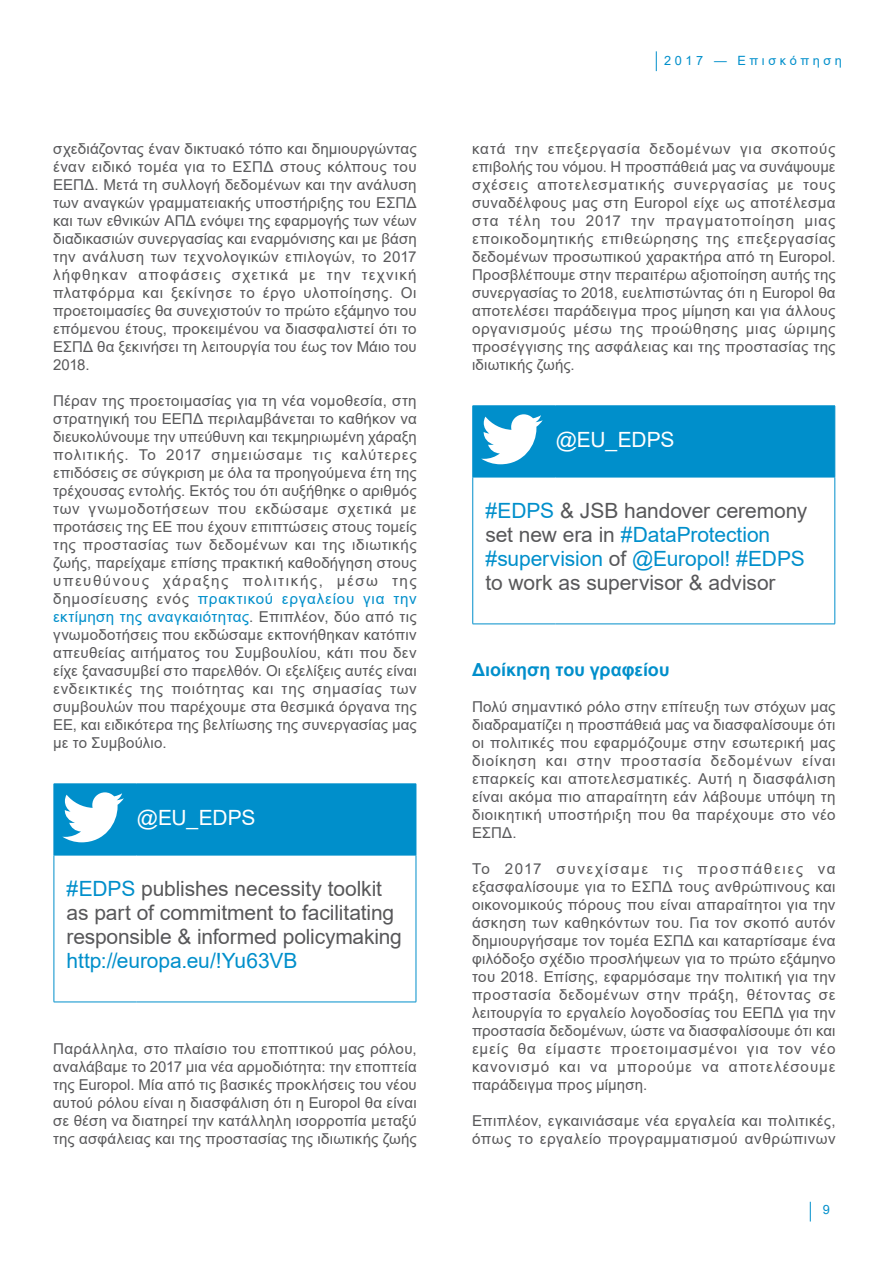
<style>
.page{position:relative;width:893px;height:1263px;background:#fff}
.page>*{position:absolute;margin:0;border:0;box-sizing:border-box;transform-origin:0 0}
.box_tweet_body{font:21px/24px "Arial";letter-spacing:-.005em;color:#58585a}
.box_tweet_title{font:21px "Arial";letter-spacing:-.015em;color:#fff}
.title_2{font:700 18px "Arial";color:#008fcb}
.body{font:15px/18px "Arial";letter-spacing:.015em;color:#58585a;text-align:justify}
.t1{font:12.75px "Arial";letter-spacing:.28em;color:#008fcb}
.s1{color:#008fcb}
</style>
<div class="page">
<svg style="left:810px;top:1202px;width:1px;height:19px"></svg>
<svg style="left:656px;top:51px;width:1px;height:20px"></svg>
<hr style="left:416px;top:784px;width:1px;height:71px;background:#008fcb">
<hr style="left:54px;top:855px;width:83px;height:1px;background:#008fcb">
<hr style="left:54px;top:855px;width:1px;height:147px;background:#008fcb">
<hr style="left:137px;top:855px;width:279px;height:1px;background:#008fcb">
<hr style="left:416px;top:855px;width:1px;height:147px;background:#008fcb">
<hr style="left:54px;top:1002px;width:83px;height:1px;background:#008fcb">
<hr style="left:137px;top:1002px;width:279px;height:1px;background:#008fcb">
<svg style="left:54px;top:784px;width:362px;height:71px;background:#1296ce"></svg>
<hr style="left:472px;top:406px;width:1px;height:71px;background:#008fcb">
<hr style="left:835px;top:406px;width:1px;height:71px;background:#008fcb">
<hr style="left:472px;top:477px;width:83px;height:1px;background:#008fcb">
<hr style="left:472px;top:477px;width:1px;height:147px;background:#008fcb">
<hr style="left:555px;top:477px;width:280px;height:1px;background:#008fcb">
<hr style="left:835px;top:477px;width:1px;height:147px;background:#008fcb">
<hr style="left:472px;top:624px;width:83px;height:1px;background:#008fcb">
<hr style="left:555px;top:624px;width:280px;height:1px;background:#008fcb">
<svg style="left:473px;top:406px;width:362px;height:71px;background:#1296ce"></svg>
<p class="body" style="left:53px;top:139px;width:365px">σχεδιάζοντας έναν δικτυακό τόπο και δημιουργώντας έναν ειδικό τομέα για το ΕΣΠΔ στους κόλπους του ΕΕΠΔ. Μετά τη συλλογή δεδομένων και την ανάλυση των αναγκών γραμματειακής υποστήριξης του ΕΣΠΔ και των εθνικών ΑΠΔ ενόψει της εφαρμογής των νέων διαδικασιών συνεργασίας και εναρμόνισης και με βάση την ανάλυση των τεχνολογικών επιλογών, το 2017 λήφθηκαν αποφάσεις σχετικά με την τεχνική πλατφόρμα και ξεκίνησε το έργο υλοποίησης. Οι προετοιμασίες θα συνεχιστούν το πρώτο εξάμηνο του επόμενου έτους, προκειμένου να διασφαλιστεί ότι το ΕΣΠΔ θα ξεκινήσει τη λειτουργία του έως τον Μάιο του 2018.</p>
<p class="body" style="left:53px;top:391px;width:365px">Πέραν της προετοιμασίας για τη νέα νομοθεσία, στη στρατηγική του ΕΕΠΔ περιλαμβάνεται το καθήκον να διευκολύνουμε την υπεύθυνη και τεκμηριωμένη χάραξη πολιτικής. Το 2017 σημειώσαμε τις καλύτερες επιδόσεις σε σύγκριση με όλα τα προηγούμενα έτη της τρέχουσας εντολής. Εκτός του ότι αυξήθηκε ο αριθμός των γνωμοδοτήσεων που εκδώσαμε σχετικά με προτάσεις της ΕΕ που έχουν επιπτώσεις στους τομείς της προστασίας των δεδομένων και της ιδιωτικής ζωής, παρείχαμε επίσης πρακτική καθοδήγηση στους υπευθύνους χάραξης πολιτικής, μέσω της δημοσίευσης ενός <span class="s1">πρακτικού εργαλείου για την εκτίμηση της αναγκαιότητας</span>. Επιπλέον, δύο από τις γνωμοδοτήσεις που εκδώσαμε εκπονήθηκαν κατόπιν απευθείας αιτήματος του Συμβουλίου, κάτι που δεν είχε ξανασυμβεί στο παρελθόν. Οι εξελίξεις αυτές είναι ενδεικτικές της ποιότητας και της σημασίας των συμβουλών που παρέχουμε στα θεσμικά όργανα της ΕΕ, και ειδικότερα της βελτίωσης της συνεργασίας μας με το Συμβούλιο.</p>
<p class="box_tweet_title" style="left:137px;top:803px;width:120px">@EU_EDPS</p>
<p class="box_tweet_body" style="left:67px;top:876px;width:337px"><span class="s1">#EDPS</span> publishes necessity toolkit as part of commitment to facilitating responsible &amp; informed policymaking <span class="s1">http://europa.eu/!Yu63VB</span></p>
<p class="body" style="left:53px;top:1039px;width:365px">Παράλληλα, στο πλαίσιο του εποπτικού μας ρόλου, αναλάβαμε το 2017 μια νέα αρμοδιότητα: την εποπτεία της Europol. Μία από τις βασικές προκλήσεις του νέου αυτού ρόλου είναι η διασφάλιση ότι η Europol θα είναι σε θέση να διατηρεί την κατάλληλη ισορροπία μεταξύ της ασφάλειας και της προστασίας της ιδιωτικής ζωής</p>
<p class="t1" style="left:664px;top:51px;width:179px">2017 — Επισκόπηση</p>
<p class="body" style="left:472px;top:139px;width:365px">κατά την επεξεργασία δεδομένων για σκοπούς επιβολής του νόμου. Η προσπάθειά μας να συνάψουμε σχέσεις αποτελεσματικής συνεργασίας με τους συναδέλφους μας στη Europol είχε ως αποτέλεσμα στα τέλη του 2017 την πραγματοποίηση μιας εποικοδομητικής επιθεώρησης της επεξεργασίας δεδομένων προσωπικού χαρακτήρα από τη Europol.<br>Προσβλέπουμε στην περαιτέρω αξιοποίηση αυτής της συνεργασίας το 2018, ευελπιστώντας ότι η Europol θα αποτελέσει παράδειγμα προς μίμηση και για άλλους οργανισμούς μέσω της προώθησης μιας ώριμης προσέγγισης της ασφάλειας και της προστασίας της ιδιωτικής ζωής.</p>
<p class="box_tweet_title" style="left:556px;top:425px;width:120px">@EU_EDPS</p>
<p class="box_tweet_body" style="left:485px;top:498px;width:323px"><span class="s1">#EDPS</span> &amp; JSB handover ceremony set new era in <span class="s1">#DataProtection #supervision</span> of <span class="s1">@Europol! #EDPS </span>to work as supervisor &amp; advisor</p>
<p class="title_2" style="left:472px;top:657px;width:199px">Διοίκηση του γραφείου</p>
<p class="body" style="left:472px;top:697px;width:365px">Πολύ σημαντικό ρόλο στην επίτευξη των στόχων μας διαδραματίζει η προσπάθειά μας να διασφαλίσουμε ότι οι πολιτικές που εφαρμόζουμε στην εσωτερική μας διοίκηση και στην προστασία δεδομένων είναι επαρκείς και αποτελεσματικές. Αυτή η διασφάλιση είναι ακόμα πιο απαραίτητη εάν λάβουμε υπόψη τη διοικητική υποστήριξη που θα παρέχουμε στο νέο ΕΣΠΔ.</p>
<p class="body" style="left:472px;top:859px;width:365px">Το 2017 συνεχίσαμε τις προσπάθειες να εξασφαλίσουμε για το ΕΣΠΔ τους ανθρώπινους και οικονομικούς πόρους που είναι απαραίτητοι για την άσκηση των καθηκόντων του. Για τον σκοπό αυτόν δημιουργήσαμε τον τομέα ΕΣΠΔ και καταρτίσαμε ένα φιλόδοξο σχέδιο προσλήψεων για το πρώτο εξάμηνο του 2018. Επίσης, εφαρμόσαμε την πολιτική για την προστασία δεδομένων στην πράξη, θέτοντας σε λειτουργία το εργαλείο λογοδοσίας του ΕΕΠΔ για την προστασία δεδομένων, ώστε να διασφαλίσουμε ότι και εμείς θα είμαστε προετοιμασμένοι για τον νέο κανονισμό και να μπορούμε να αποτελέσουμε παράδειγμα προς μίμηση.</p>
<p class="body" style="left:472px;top:1111px;width:365px">Επιπλέον, εγκαινιάσαμε νέα εργαλεία και πολιτικές, όπως το εργαλείο προγραμματισμού ανθρώπινων</p>
<p class="t1" style="left:823px;top:1201px;width:9px">9</p>
</div>
